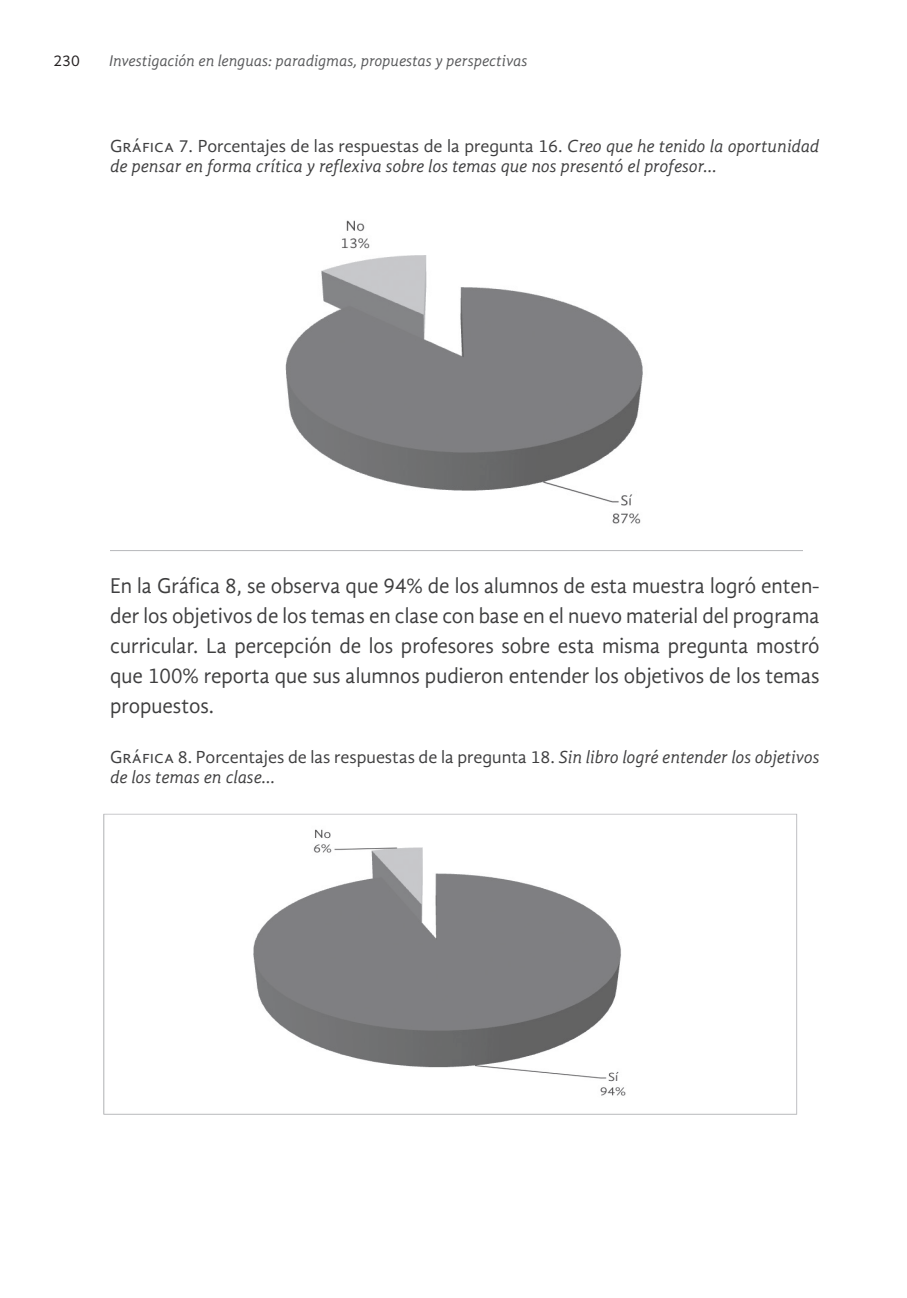
<style>
.page{position:relative;width:907px;height:1298px;background:#fff}
.page>*{position:absolute;margin:0;border:0;box-sizing:border-box;transform-origin:0 0}
._01_TEXTO{font:22px/30px "Gandhi Sans";color:#3e3e3f;text-align:justify;scale:.95 1}
._05_Nota_a_pie{font:italic 18px/20px "Gandhi Sans";color:#3e3e3f}
.t1{font:italic 16px "Gandhi Sans";color:#57585a}
.t2{font:16px "Gandhi Sans";color:#231f20}
.s1{font-style:normal}
</style>
<div class="page">
<img style="left:104px;top:813px;width:693px;height:301px">
<img style="left:110px;top:220px;width:692px;height:331px">
<p class="t2" style="left:53px;top:52px;width:28px">230</p>
<p class="t1" style="left:109px;top:52px;width:419px">Investigación en lenguas: paradigmas, propuestas y perspectivas</p>
<p class="_05_Nota_a_pie" style="left:110px;top:136px;width:710px"><span class="s1">Gráfica 7. Porcentajes de las respuestas de la pregunta 16.</span> Creo que he tenido la oportunidad de pensar en forma crítica y reflexiva sobre los temas que nos presentó el profesor…</p>
<p class="_01_TEXTO" style="left:110px;top:570px;width:748px">En la Gráfica 8, se observa que 94% de los alumnos de esta muestra logró enten&shy;der los objetivos de los temas en clase con base en el nuevo material del programa curricular. La percepción de los profesores sobre esta misma pregunta mostró que 100% reporta que sus alumnos pudieron entender los objetivos de los temas propuestos.</p>
<p class="_05_Nota_a_pie" style="left:110px;top:746px;width:710px"><span class="s1">Gráfica 8. Porcentajes de las respuestas de la pregunta 18.</span> Sin libro logré entender los objetivos de los temas en clase…</p>
</div>
